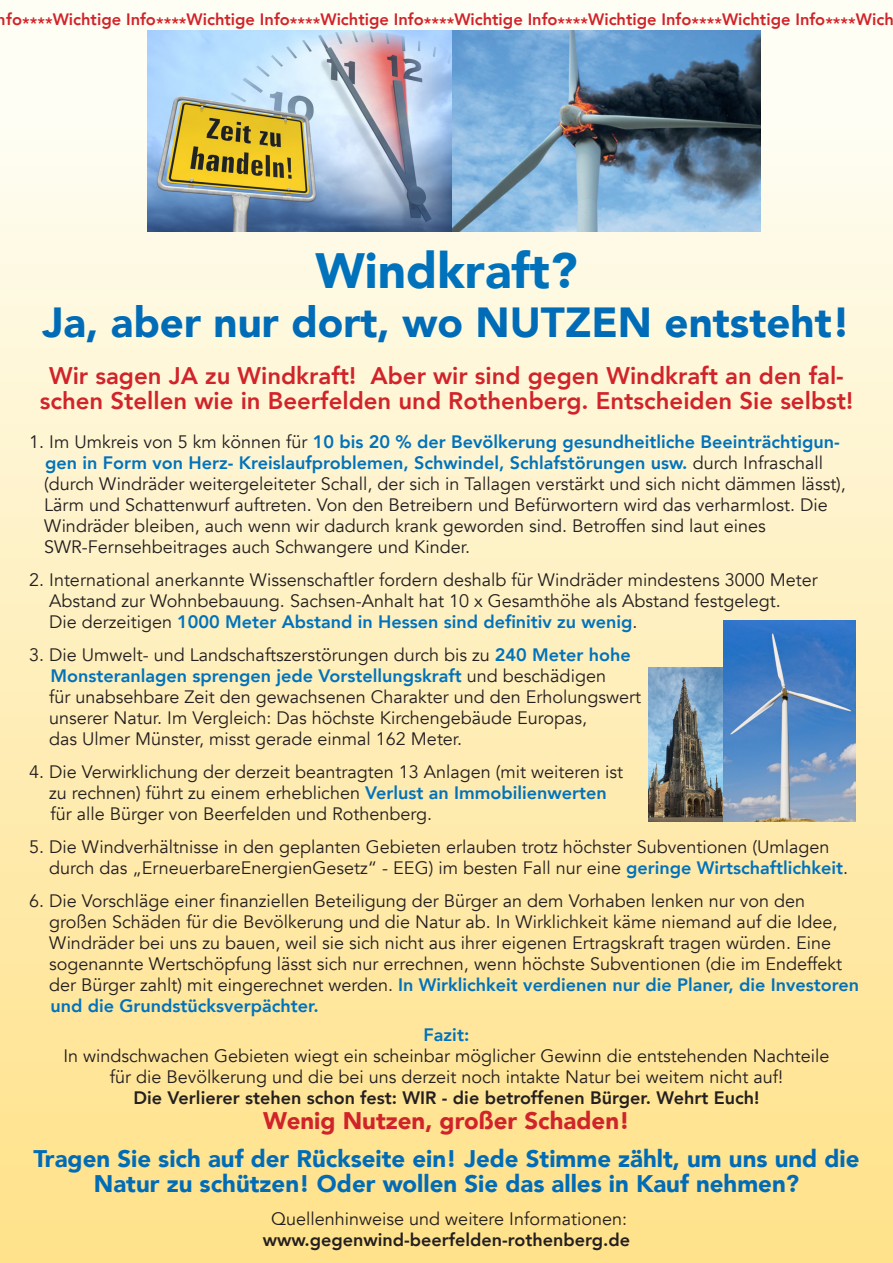
<style>
.page{position:relative;width:893px;height:1263px;background:#fff}
.page>*{position:absolute;margin:0;border:0;box-sizing:border-box;transform-origin:0 0}
.t1{font:900 49.5px "Avenir LT Com";color:#0072bc}
.t2{font:900 42px "Avenir LT Com";color:#006cb7}
.t3{font:800 24px/25.5px "Avenir LT Com";color:#d1232a;text-align:center}
.t4{font:900 24px/25.5px "Avenir LT Com";color:#006cb7;text-align:center}
.t5{font:900 24px "Avenir LT Com";color:#d1232a}
.t6{font:18px/21px "Avenir LT Com";color:#231f20}
.t7{font:800 16.5px "Avenir LT Com";color:#d1232a}
.s1{font-weight:800;color:#0072bc}
.s2{font-weight:800}
</style>
<div class="page">
<div style="left:0;top:0;width:893px;height:1263px;background:linear-gradient(to bottom,#fdfffa,#ffe187)"></div>
<img style="left:452px;top:30px;width:308px;height:202px">
<img style="left:648px;top:667px;width:76px;height:155px">
<img style="left:724px;top:620px;width:132px;height:202px">
<img style="left:148px;top:30px;width:304px;height:202px">
<p class="t7" style="left:-3px;top:10px;width:898px">nfo****Wichtige Info****Wichtige Info****Wichtige Info****Wichtige Info****Wichtige Info****Wichtige Info****Wich</p>
<p class="t1" style="left:315px;top:241px;width:264px">Windkraft?</p>
<p class="t2" style="left:43px;top:297px;width:809px">Ja, aber nur dort, wo NUTZEN entsteht!</p>
<p class="t3" style="left:40px;top:363px;width:815px">Wir sagen JA zu Windkraft! Aber wir sind gegen Windkraft an den fal&shy;schen Stellen wie in Beerfelden und Rothenberg. Entscheiden Sie selbst!</p>
<p class="t6" style="left:44px;top:432px;width:803px;text-indent:-15px">1. Im Umkreis von 5 km können für <span class="s1">10 bis 20 % der Bevölkerung gesundheitliche Beeinträchtigun&shy;gen in Form von Herz- Kreislaufproblemen, Schwindel, Schlafstörungen usw.</span> durch Infraschall (durch Windräder weitergeleiteter Schall, der sich in Tallagen verstärkt und sich nicht dämmen lässt), Lärm und Schattenwurf auftreten. Von den Betreibern und Befürwortern wird das verharmlost. Die Windräder bleiben, auch wenn wir dadurch krank geworden sind. Betroffen sind laut eines SWR-Fernsehbeitrages auch Schwangere und Kinder.</p>
<p class="t6" style="left:49px;top:570px;width:770px;text-indent:-20px">2. International anerkannte Wissenschaftler fordern deshalb für Windräder mindestens 3000 Meter<br>Abstand zur Wohnbebauung. Sachsen-Anhalt hat 10 x Gesamthöhe als Abstand festgelegt.<br>Die derzeitigen <span class="s1">1000 Meter Abstand in Hessen sind definitiv zu wenig</span>.</p>
<p class="t6" style="left:49px;top:645px;width:593px;text-indent:-20px">3. Die Umwelt- und Landschaftszerstörungen durch bis zu <span class="s1">240 Meter hohe Monsteranlagen sprengen jede Vorstellungskraft</span> und beschädigen<br>für unabsehbare Zeit den gewachsenen Charakter und den Erholungswert unserer Natur. Im Vergleich: Das höchste Kirchengebäude Europas,<br>das Ulmer Münster, misst gerade einmal 162 Meter.</p>
<p class="t6" style="left:49px;top:762px;width:575px;text-indent:-20px">4. Die Verwirklichung der derzeit beantragten 13 Anlagen (mit weiteren ist zu rechnen) führt zu einem erheblichen <span class="s1">Verlust an Immobilienwerten </span>für alle Bürger von Beerfelden und Rothenberg.</p>
<p class="t6" style="left:49px;top:837px;width:800px;text-indent:-20px">5. Die Windverhältnisse in den geplanten Gebieten erlauben trotz höchster Subventionen (Umlagen durch das „ErneuerbareEnergienGesetz“ - EEG) im besten Fall nur eine <span class="s1">geringe Wirtschaftlichkeit</span>.</p>
<p class="t6" style="left:49px;top:891px;width:811px;text-indent:-20px">6. Die Vorschläge einer finanziellen Beteiligung der Bürger an dem Vorhaben lenken nur von den großen Schäden für die Bevölkerung und die Natur ab. In Wirklichkeit käme niemand auf die Idee, Windräder bei uns zu bauen, weil sie sich nicht aus ihrer eigenen Ertragskraft tragen würden. Eine sogenannte Wertschöpfung lässt sich nur errechnen, wenn höchste Subventionen (die im Endeffekt der Bürger zahlt) mit eingerechnet werden. <span class="s1">In Wirklichkeit verdienen nur die Planer, die Investoren und die Grundstücksverpächter.</span></p>
<p class="t6" style="left:64px;top:1024px;width:767px;text-align:center"><span class="s1">Fazit:<br></span>In windschwachen Gebieten wiegt ein scheinbar möglicher Gewinn die entstehenden Nachteile für die Bevölkerung und die bei uns derzeit noch intakte Natur bei weitem nicht auf!<br><span class="s2">Die Verlierer stehen schon fest: WIR - die betroffenen Bürger. Wehrt Euch!</span></p>
<p class="t5" style="left:263px;top:1106px;width:368px">Wenig Nutzen, großer Schaden!</p>
<p class="t4" style="left:33px;top:1146px;width:828px">Tragen Sie sich auf der Rückseite ein! Jede Stimme zählt, um uns und die<br>Natur zu schützen! Oder wollen Sie das alles in Kauf nehmen?</p>
<p class="t6" style="left:263px;top:1209px;width:369px;text-align:center">Quellenhinweise und weitere Informationen: <span class="s2">www.gegenwind-beerfelden-rothenberg.de</span></p>
</div>
